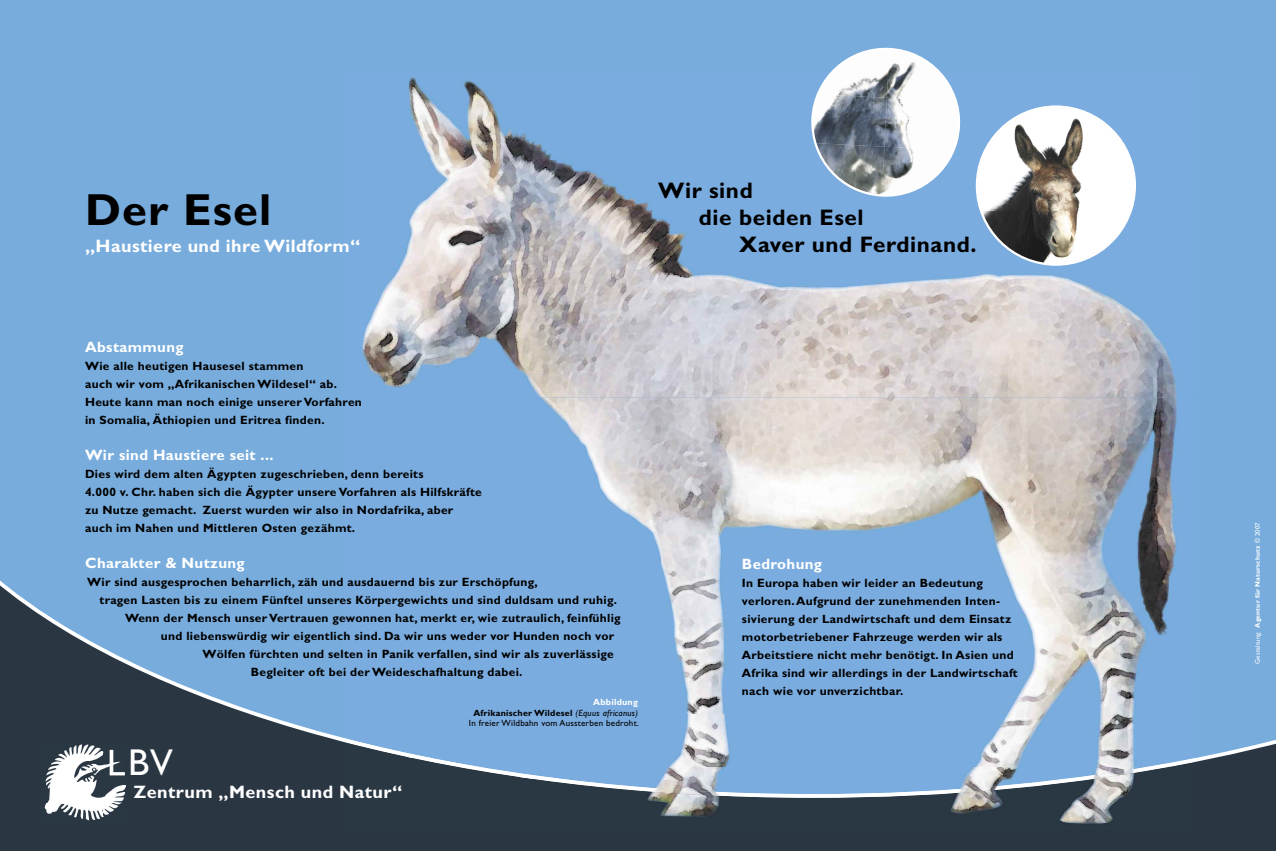
<style>
.page{position:relative;width:1276px;height:851px;background:#fff}
.page>*{position:absolute;margin:0;border:0;box-sizing:border-box;transform-origin:0 0}
.t1{font:700 45px "Gill Sans";letter-spacing:.025em;color:#000}
.t2{font:37.5px "Gill Sans";color:#fff}
.t3{font:700 22.5px "Gill Sans";letter-spacing:.025em;color:#000}
.t4{font:700 18px "Gill Sans";letter-spacing:.025em;color:#fff}
.t5{font:700 15px "Gill Sans";letter-spacing:.025em;color:#fff}
.t6{font:700 12px/18px "Gill Sans";letter-spacing:.025em;color:#000}
.t7{font:9px/10.5px "Gill Sans";letter-spacing:.025em;color:#000;text-align:right}
.t8{font:700 6.75px "Gill Sans";letter-spacing:.025em;color:#fff}
.s1{font-weight:700;color:#fff}
.s2{font-weight:700}
.s3{font-style:italic}
.s4{font-weight:400}
</style>
<div class="page">
<div style="left:0;top:549px;width:1276px;height:301px;background:#2a3743"></div>
<svg style="left:0;top:397px;width:1276px;height:392px;fill:#77acdc"></svg>
<div style="left:0;top:0;width:1276px;height:397px;background:#77acdc"></div>
<img style="left:342px;top:768px;width:107px;height:21px">
<img style="left:1169px;top:778px;width:26px;height:11px">
<img style="left:449px;top:778px;width:26px;height:11px">
<img style="left:1059px;top:778px;width:110px;height:46px">
<img style="left:647px;top:797px;width:355px;height:20px">
<img style="left:342px;top:397px;width:853px;height:371px">
<img style="left:475px;top:767px;width:667px;height:26px">
<img style="left:342px;top:737px;width:107px;height:20px">
<img style="left:395px;top:757px;width:161px;height:21px">
<img style="left:1062px;top:757px;width:54px;height:40px">
<img style="left:1115px;top:757px;width:80px;height:21px">
<img style="left:502px;top:777px;width:560px;height:20px">
<img style="left:362px;top:77px;width:460px;height:320px">
<img style="left:822px;top:286px;width:27px;height:111px">
<img style="left:929px;top:275px;width:53px;height:122px">
<img style="left:1116px;top:173px;width:61px;height:224px">
<img style="left:849px;top:279px;width:80px;height:118px">
<img style="left:982px;top:274px;width:26px;height:123px">
<img style="left:1089px;top:286px;width:27px;height:111px">
<img style="left:1008px;top:264px;width:81px;height:133px">
<img style="left:40px;top:740px;width:85px;height:81px">
<img style="left:110px;top:749px;width:15px;height:26px">
<img style="left:107px;top:785px;width:18px;height:13px">
<img style="left:978px;top:107px;width:157px;height:157px">
<svg style="left:806px;top:47px;width:155px;height:154px"></svg>
<h1 class="t1" style="left:85px;top:183px;width:188px">Der Esel</h1>
<h3 class="t4" style="left:85px;top:235px;width:277px">„Haustiere und ihre Wildform“</h3>
<h3 class="t3" style="left:658px;top:177px;width:96px">Wir sind</h3>
<h3 class="t3" style="left:699px;top:204px;width:166px">die beiden Esel</h3>
<h3 class="t3" style="left:739px;top:231px;width:239px">Xaver und Ferdinand.</h3>
<p class="t5" style="left:85px;top:337px;width:100px">Abstammung</p>
<p class="t6" style="left:85px;top:356px;width:278px">Wie alle heutigen Hausesel stammen<br>auch wir vom „Afrikanischen Wildesel“ ab.<br>Heute kann man noch einige unserer Vorfahren in Somalia, Äthiopien und Eritrea finden.</p>
<p class="t5" style="left:85px;top:445px;width:190px">Wir sind Haustiere seit ...</p>
<p class="t6" style="left:85px;top:464px;width:398px">Dies wird dem alten Ägypten zugeschrieben, denn bereits<br>4.000 v. Chr. haben sich die Ägypter unsere Vorfahren als Hilfskräfte zu Nutze gemacht. Zuerst wurden wir also in Nordafrika, aber auch im Nahen und Mittleren Osten gezähmt.</p>
<p class="t5" style="left:85px;top:553px;width:161px">Charakter &amp; Nutzung</p>
<p class="t6" style="left:87px;top:572px;width:452px">Wir sind ausgesprochen beharrlich, zäh und ausdauernd bis zur Erschöpfung,</p>
<p class="t6" style="left:100px;top:590px;width:519px">tragen Lasten bis zu einem Fünftel unseres Körpergewichts und sind duldsam und ruhig.</p>
<p class="t6" style="left:125px;top:608px;width:497px">Wenn der Mensch unser Vertrauen gewonnen hat, merkt er, wie zutraulich, feinfühlig</p>
<p class="t6" style="left:161px;top:626px;width:455px">und liebenswürdig wir eigentlich sind. Da wir uns weder vor Hunden noch vor</p>
<p class="t6" style="left:202px;top:644px;width:413px">Wölfen fürchten und selten in Panik verfallen, sind wir als zuverlässige</p>
<p class="t6" style="left:251px;top:662px;width:273px">Begleiter oft bei der Weideschafhaltung dabei.</p>
<p class="t7" style="left:469px;top:696px;width:171px"><span class="s1">Abbildung<br></span><span class="s2">Afrikanischer Wildesel</span> <span class="s3">(Equus africanus)<br></span>In freier Wildbahn vom Aussterben bedroht.</p>
<h2 class="t2" style="left:107px;top:741px;width:67px">LBV</h2>
<h3 class="t4" style="left:134px;top:781px;width:270px">Zentrum „Mensch und Natur“</h3>
<p class="t5" style="left:742px;top:554px;width:82px">Bedrohung</p>
<p class="t6" style="left:742px;top:573px;width:277px">In Europa haben wir leider an Bedeutung verloren. Aufgrund der zunehmenden Inten&shy;sivierung der Landwirtschaft und dem Einsatz motorbetriebener Fahrzeuge werden wir als Arbeitstiere nicht mehr benötigt. In Asien und Afrika sind wir allerdings in der Landwirtschaft nach wie vor unverzichtbar.</p>
<p class="t8" style="left:1253px;top:663px;width:143px;rotate:-90deg"><span class="s4">Gestaltung:</span> Agentur für Naturschutz <span class="s4">© 2007</span></p>
</div>
